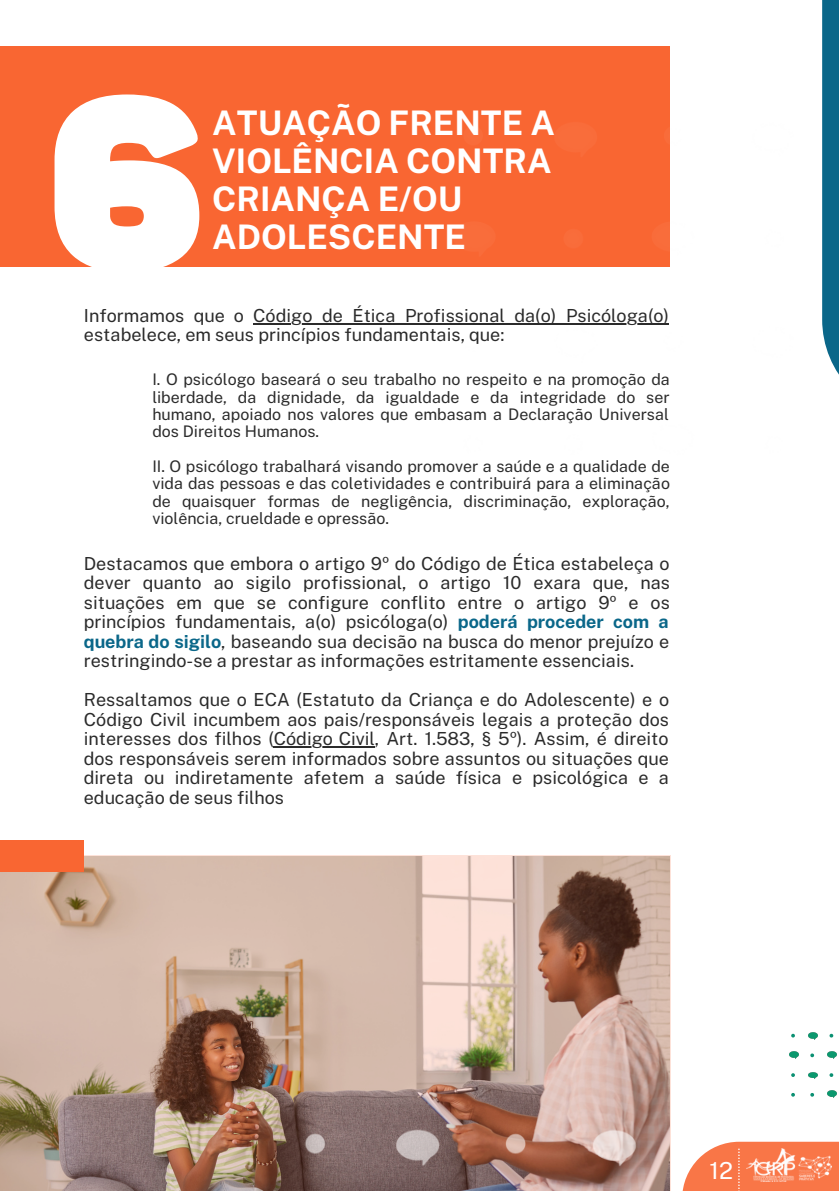
<style>
.page{position:relative;width:839px;height:1191px;background:#fff}
.page>*{position:absolute;margin:0;border:0;box-sizing:border-box;transform-origin:0 0}
.t1{font:800 240.4px "Panton";color:#fff}
.t2{font:700 33.8px/37.8px "Public Sans";color:#fff}
.t3{font:23.4px "Public Sans";color:#fff}
.t4{font:18px/19.6px "Public Sans";color:#2b2b2b;text-align:justify}
.t5{font:16px/17.4px "Public Sans";color:#2b2b2b;text-align:justify}
.s1{font-weight:700;color:#0a6789}
</style>
<div class="page">
<svg style="left:822px;top:0;width:16px;height:373px;background:#176f8f"></svg>
<div style="left:0;top:46px;width:670px;height:221px;background:#f96632"></div>
<svg style="left:789px;top:1033px;width:48px;height:65px"></svg>
<svg style="left:682px;top:1142px;width:156px;height:49px;background:#f98a62"></svg>
<svg style="left:738px;top:1149px;width:1px;height:42px"></svg>
<img style="left:746px;top:1149px;width:85px;height:33px">
<hr style="left:253px;top:323px;width:416px;height:2px;background:#2b2b2b">
<hr style="left:274px;top:747px;width:101px;height:1px;background:#2b2b2b">
<img style="left:0;top:855px;width:670px;height:336px">
<div style="left:0;top:840px;width:84px;height:31px;background:#f96632"></div>
<img style="left:271px;top:1107px;width:393px;height:84px">
<p class="t1" style="left:47px;top:44px;width:160px">6</p>
<p class="t2" style="left:212px;top:104px;width:344px">ATUAÇÃO FRENTE A<br>VIOLÊNCIA CONTRA<br>CRIANÇA E/OU<br>ADOLESCENTE</p>
<p class="t4" style="left:84px;top:306px;width:586px">Informamos que o Código de Ética Profissional da(o) Psicóloga(o)</p>
<p class="t4" style="left:84px;top:325px;width:422px">estabelece, em seus princípios fundamentais, que:</p>
<p class="t5" style="left:152px;top:371px;width:519px">I. O psicólogo baseará o seu trabalho no respeito e na promoção da liberdade, da dignidade, da igualdade e da integridade do ser humano, apoiado nos valores que embasam a Declaração Universal dos Direitos Humanos.</p>
<p class="t5" style="left:152px;top:458px;width:519px">II. O psicólogo trabalhará visando promover a saúde e a qualidade de vida das pessoas e das coletividades e contribuirá para a eliminação de quaisquer formas de negligência, discriminação, exploração, violência, crueldade e opressão.</p>
<p class="t4" style="left:84px;top:553px;width:587px">Destacamos que embora o artigo 9º do Código de Ética estabeleça o dever quanto ao sigilo profissional, o artigo 10 exara que, nas situações em que se configure conflito entre o artigo 9º e os princípios fundamentais, a(o) psicóloga(o) <span class="s1">poderá proceder com a quebra do sigilo</span>, baseando sua decisão na busca do menor prejuízo e restringindo-se a prestar as informações estritamente essenciais.</p>
<p class="t4" style="left:84px;top:690px;width:586px">Ressaltamos que o ECA (Estatuto da Criança e do Adolescente) e o Código Civil incumbem aos pais/responsáveis legais a proteção dos interesses dos filhos (Código Civil, Art. 1.583, § 5º). Assim, é direito dos responsáveis serem informados sobre assuntos ou situações que direta ou indiretamente afetem a saúde física e psicológica e a educação de seus filhos</p>
<p class="t3" style="left:709px;top:1157px;width:25px">12</p>
</div>
